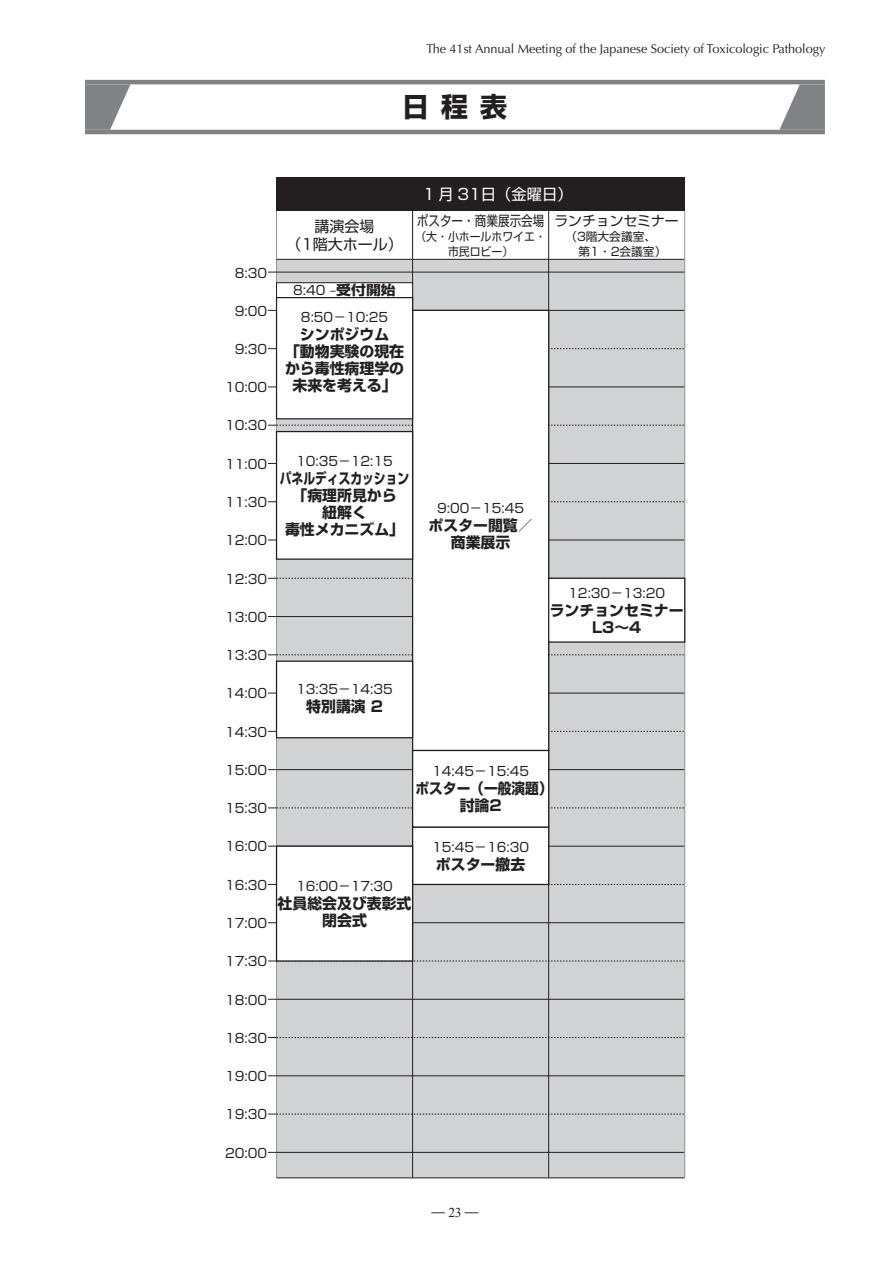
<style>
.page{position:relative;width:893px;height:1263px;background:#fff}
.page>*{position:absolute;margin:0;border:0;box-sizing:border-box;transform-origin:0 0}
.t1{font:700 27px "Shin Go Pro";color:#231f20}
.t2{font:15.3px "Shin Go Pr 6 N";color:#fff}
.t3{font:15px/18px "Shin Go Pr 6 N";color:#231f20;text-align:center}
.t4{font:700 14.85px/17px "Shin Go Pr 6 N";color:#231f20;text-align:center}
.t5{font:700 14.85px/17px "Shin Go Pr 6 N";color:#231f20;text-align:center;scale:.79 1}
.t6{font:700 14.85px/17px "Shin Go Pr 6 N";color:#231f20;text-align:center;scale:.92 1}
.t7{font:13.8px "Shin Go Pr 6 N";color:#231f20;scale:.84 1}
.t8{font:13.8px "Shin Go Pr 6 N";color:#231f20}
.t9{font:13.5px "Ryumin Pro";color:#231f20}
.t10{font:12.75px "Shin Go Pr 6 N";color:#231f20}
.t11{font:12.75px "Optima LT Std";letter-spacing:-.005em;color:#231f20}
.t12{font:11.7px/14.9px "Shin Go Pr 6 N";color:#231f20;text-align:center;scale:.93 1}
.t13{font:11.7px/14.9px "Shin Go Pr 6 N";color:#231f20}
.s1{font-weight:700;font-size:13.35px}
.s2{font-family:"Times New Roman"}
</style>
<div class="page">
<hr style="left:85px;top:130px;width:740px;height:4px;background:#808285">
<hr style="left:85px;top:80px;width:740px;height:4px;background:#808285">
<svg style="left:85px;top:84px;width:45px;height:46px"></svg>
<svg style="left:779px;top:84px;width:46px;height:46px"></svg>
<div style="left:277px;top:259px;width:408px;height:919px;background:#d1d2d4"></div>
<hr style="left:276px;top:211px;width:1px;height:967px;background:#939598">
<hr style="left:412px;top:211px;width:1px;height:967px;background:#231f20">
<hr style="left:548px;top:211px;width:1px;height:967px;background:#231f20">
<svg style="left:268px;top:348px;width:416px;height:1px"></svg>
<svg style="left:268px;top:425px;width:416px;height:1px"></svg>
<svg style="left:268px;top:501px;width:416px;height:1px"></svg>
<svg style="left:268px;top:578px;width:144px;height:1px"></svg>
<svg style="left:268px;top:654px;width:416px;height:1px"></svg>
<svg style="left:268px;top:731px;width:416px;height:1px"></svg>
<svg style="left:268px;top:807px;width:416px;height:1px"></svg>
<svg style="left:268px;top:884px;width:416px;height:1px"></svg>
<svg style="left:268px;top:961px;width:416px;height:1px"></svg>
<svg style="left:268px;top:1037px;width:416px;height:1px"></svg>
<svg style="left:268px;top:1114px;width:416px;height:1px"></svg>
<hr style="left:277px;top:1177px;width:408px;height:1px;background:#231f20">
<hr style="left:277px;top:1152px;width:408px;height:1px;background:#231f20">
<hr style="left:277px;top:1075px;width:408px;height:1px;background:#231f20">
<hr style="left:277px;top:999px;width:408px;height:1px;background:#231f20">
<hr style="left:277px;top:922px;width:408px;height:1px;background:#231f20">
<hr style="left:277px;top:846px;width:408px;height:1px;background:#231f20">
<hr style="left:277px;top:769px;width:408px;height:1px;background:#231f20">
<hr style="left:277px;top:693px;width:408px;height:1px;background:#231f20">
<hr style="left:277px;top:616px;width:408px;height:1px;background:#231f20">
<hr style="left:277px;top:540px;width:408px;height:1px;background:#231f20">
<hr style="left:277px;top:463px;width:408px;height:1px;background:#231f20">
<hr style="left:277px;top:387px;width:408px;height:1px;background:#231f20">
<hr style="left:277px;top:310px;width:408px;height:1px;background:#231f20">
<hr style="left:277px;top:272px;width:408px;height:1px;background:#231f20">
<hr style="left:277px;top:259px;width:408px;height:1px;background:#231f20">
<hr style="left:684px;top:211px;width:1px;height:967px;background:#939598">
<div style="left:277px;top:283px;width:136px;height:15px;background:#fff"></div>
<div style="left:276px;top:282px;width:137px;height:16px;border:1px solid #231f20"></div>
<div style="left:413px;top:310px;width:136px;height:440px;background:#fff"></div>
<div style="left:412px;top:310px;width:137px;height:441px;border:1px solid #231f20"></div>
<div style="left:413px;top:827px;width:136px;height:57px;background:#fff"></div>
<div style="left:412px;top:826px;width:137px;height:59px;border:1px solid #231f20"></div>
<div style="left:413px;top:750px;width:136px;height:77px;background:#fff"></div>
<div style="left:412px;top:750px;width:137px;height:78px;border:1px solid #231f20"></div>
<div style="left:277px;top:298px;width:136px;height:121px;background:#fff"></div>
<div style="left:276px;top:297px;width:137px;height:122px;border:1px solid #231f20"></div>
<div style="left:277px;top:432px;width:136px;height:127px;background:#fff"></div>
<div style="left:276px;top:431px;width:137px;height:129px;border:1px solid #231f20"></div>
<div style="left:277px;top:661px;width:136px;height:77px;background:#fff"></div>
<div style="left:276px;top:660px;width:137px;height:78px;border:1px solid #231f20"></div>
<div style="left:277px;top:846px;width:136px;height:115px;background:#fff"></div>
<div style="left:276px;top:845px;width:137px;height:117px;border:1px solid #231f20"></div>
<div style="left:549px;top:578px;width:136px;height:64px;background:#fff"></div>
<div style="left:548px;top:578px;width:137px;height:65px;border:1px solid #231f20"></div>
<div style="left:277px;top:177px;width:408px;height:34px;background:#231f20"></div>
<p class="t11" style="left:426px;top:41px;width:401px">The 41st Annual Meeting of the Japanese Society of Toxicologic Pathology</p>
<h1 class="t1" style="left:402px;top:86px;width:106px">日程表</h1>
<p class="t10" style="left:235px;top:263px;width:34px">8:30</p>
<p class="t10" style="left:235px;top:300px;width:34px">9:00</p>
<p class="t10" style="left:235px;top:339px;width:34px">9:30</p>
<p class="t10" style="left:225px;top:377px;width:44px">10:00</p>
<p class="t10" style="left:225px;top:415px;width:44px">10:30</p>
<p class="t10" style="left:225px;top:453px;width:44px">11:00</p>
<p class="t10" style="left:225px;top:492px;width:44px">11:30</p>
<p class="t10" style="left:225px;top:530px;width:44px">12:00</p>
<p class="t10" style="left:225px;top:568px;width:44px">12:30</p>
<p class="t10" style="left:225px;top:606px;width:44px">13:00</p>
<p class="t10" style="left:225px;top:645px;width:44px">13:30</p>
<p class="t10" style="left:225px;top:683px;width:44px">14:00</p>
<p class="t10" style="left:225px;top:721px;width:44px">14:30</p>
<p class="t10" style="left:225px;top:759px;width:44px">15:00</p>
<p class="t10" style="left:225px;top:798px;width:44px">15:30</p>
<p class="t10" style="left:225px;top:836px;width:44px">16:00</p>
<p class="t10" style="left:225px;top:874px;width:44px">16:30</p>
<p class="t10" style="left:225px;top:913px;width:44px">17:00</p>
<p class="t10" style="left:225px;top:951px;width:44px">17:30</p>
<p class="t10" style="left:225px;top:989px;width:44px">18:00</p>
<p class="t10" style="left:225px;top:1027px;width:44px">18:30</p>
<p class="t10" style="left:225px;top:1066px;width:44px">19:00</p>
<p class="t10" style="left:225px;top:1104px;width:44px">19:30</p>
<p class="t10" style="left:225px;top:1142px;width:44px">20:00</p>
<p class="t2" style="left:423px;top:182px;width:151px">1 月 31日（金曜日）</p>
<p class="t3" style="left:286px;top:216px;width:118px">講演会場<br>（1階大ホール）</p>
<p class="t7" style="left:417px;top:210px;width:154px">ポスター・商業展示会場</p>
<p class="t12" style="left:415px;top:228px;width:142px">（大・小ホールホワイエ・市民ロビー）</p>
<p class="t10" style="left:293px;top:280px;width:104px">8:40 ‒<span class="s1">受付開始</span></p>
<p class="t10" style="left:301px;top:307px;width:89px">8:50－10:25</p>
<p class="t4" style="left:285px;top:326px;width:121px">シンポジウム<br>「動物実験の現在から毒性病理学の未来を考える」</p>
<p class="t8" style="left:554px;top:210px;width:126px">ランチョンセミナー</p>
<p class="t13" style="left:565px;top:228px;width:104px">（3階大会議室、　　第1・2会議室）</p>
<p class="t10" style="left:296px;top:450px;width:98px">10:35－12:15</p>
<p class="t5" style="left:280px;top:469px;width:165px">パネルディスカッション「病理所見から<br>紐解く<br>毒性メカニズム」</p>
<p class="t10" style="left:437px;top:497px;width:89px">9:00－15:45</p>
<p class="t4" style="left:429px;top:516px;width:106px">ポスター閲覧／商業展示</p>
<p class="t10" style="left:296px;top:679px;width:98px">13:35－14:35</p>
<p class="t4" style="left:306px;top:698px;width:78px">特別講演 2</p>
<p class="t10" style="left:568px;top:582px;width:98px">12:30－13:20</p>
<p class="t4" style="left:550px;top:601px;width:135px">ランチョンセミナー<br>L3～4</p>
<p class="t10" style="left:432px;top:761px;width:98px">14:45－15:45</p>
<p class="t6" style="left:416px;top:780px;width:150px">ポスター（一般演題）討論2</p>
<p class="t10" style="left:432px;top:836px;width:98px">15:45－16:30</p>
<p class="t4" style="left:436px;top:855px;width:91px">ポスター撤去</p>
<p class="t10" style="left:296px;top:876px;width:98px">16:00－17:30</p>
<p class="t4" style="left:278px;top:895px;width:135px">社員総会及び表彰式閉会式</p>
<p class="t9" style="left:431px;top:1200px;width:48px">̶ <span class="s2">23</span> ̶</p>
</div>
